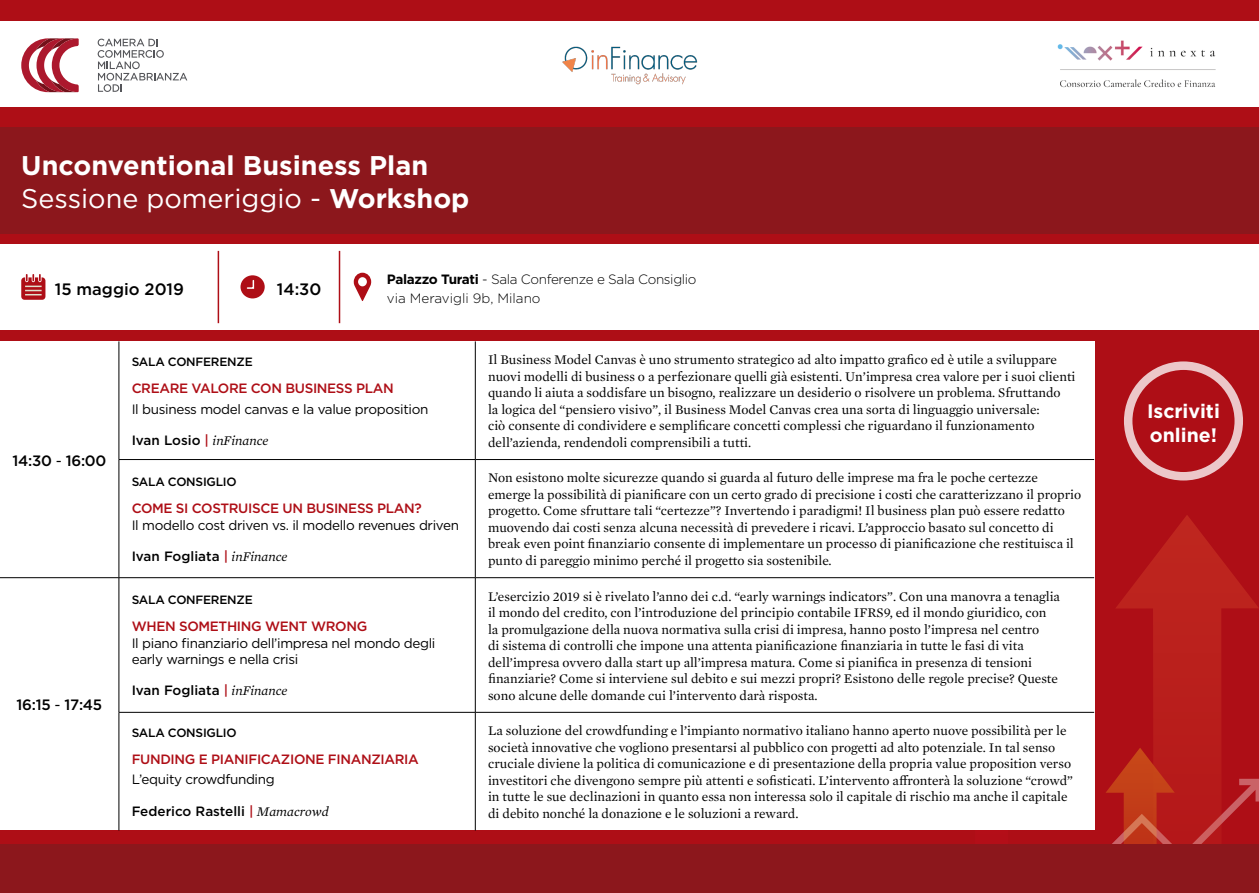
<style>
.page{position:relative;width:1259px;height:893px;background:#fff}
.page>*{position:absolute;margin:0;border:0;box-sizing:border-box;transform-origin:0 0}
.t1{font:700 27px/32.7px "Gotham";color:#fff}
.t2{font:700 19.5px/24px "Gotham";color:#fff}
.t3{font:500 16.5px "Gotham";color:#000}
.t4{font:500 15px "Gotham";letter-spacing:-.02em;color:#000}
.t5{font:13.5px/16.5px "Mercury Text G1";color:#000}
.t6{font:13.5px/16.5px "Gotham";letter-spacing:-.025em;color:#000}
.t7{font:500 13.5px "Gotham";letter-spacing:-.025em;color:#ae0e16}
.t8{font:500 13.5px "Gotham";color:#000}
.t9{font:300 13.5px/19.5px "Gotham";letter-spacing:-.025em;color:#000}
.t10{font:500 12px "Gotham";letter-spacing:-.02em;color:#000}
.s1{font-weight:400}
.s2{font-weight:700}
.s3{color:#ae0e16}
.s4{font-family:"Mercury Text G1";font-weight:400;font-style:italic}
</style>
<div class="page">
<div style="left:608px;top:0;width:651px;height:893px;background:#ae0e16"></div>
<svg style="left:1116px;top:515px;width:142px;height:114px"></svg>
<svg style="left:928px;top:629px;width:331px;height:216px"></svg>
<div style="left:0;top:0;width:672px;height:893px;background:#ae0e16"></div>
<div style="left:0;top:128px;width:1259px;height:106px;background:#8c171c"></div>
<div style="left:0;top:845px;width:1259px;height:48px;background:#8c171c"></div>
<div style="left:0;top:21px;width:1259px;height:85px;background:#fff"></div>
<div style="left:0;top:244px;width:1259px;height:86px;background:#fff"></div>
<svg style="left:98px;top:39px;width:89px;height:53px"></svg>
<svg style="left:21px;top:38px;width:58px;height:54px"></svg>
<svg style="left:1124px;top:361px;width:119px;height:119px;background:#e9bfc1"></svg>
<div style="left:1132px;top:370px;width:102px;height:102px;background:#ae0e16;border-radius:50%"></div>
<div style="left:0;top:341px;width:1094px;height:489px;background:#fff"></div>
<img style="left:562px;top:46px;width:136px;height:39px">
<img style="left:1057px;top:40px;width:159px;height:48px">
<hr style="left:0;top:577px;width:119px;height:1px;background:#000">
<hr style="left:119px;top:577px;width:356px;height:1px;background:#000">
<hr style="left:119px;top:341px;width:1px;height:118px;background:#000">
<hr style="left:119px;top:712px;width:1px;height:118px;background:#000">
<hr style="left:475px;top:460px;width:1px;height:117px;background:#000">
<hr style="left:119px;top:460px;width:1px;height:117px;background:#000">
<hr style="left:119px;top:578px;width:1px;height:134px;background:#000">
<hr style="left:119px;top:459px;width:356px;height:1px;background:#000">
<hr style="left:119px;top:712px;width:356px;height:1px;background:#000">
<hr style="left:475px;top:712px;width:1px;height:118px;background:#000">
<hr style="left:475px;top:577px;width:619px;height:1px;background:#000">
<hr style="left:475px;top:578px;width:1px;height:134px;background:#000">
<hr style="left:475px;top:712px;width:619px;height:1px;background:#000">
<hr style="left:475px;top:341px;width:1px;height:118px;background:#000">
<hr style="left:475px;top:459px;width:619px;height:1px;background:#000">
<hr style="left:218px;top:251px;width:1px;height:72px;background:#ae0e16">
<hr style="left:339px;top:251px;width:1px;height:72px;background:#ae0e16">
<div style="left:240px;top:275px;width:25px;height:23px;background:#ae0e16;border-radius:50%"></div>
<svg style="left:246px;top:280px;width:9px;height:9px"></svg>
<svg style="left:354px;top:273px;width:17px;height:28px"></svg>
<svg style="left:21px;top:274px;width:24px;height:26px"></svg>
<h1 class="t1" style="left:21px;top:149px;width:450px">Unconventional Business Plan<br><span class="s1">Sessione pomeriggio -</span> Workshop</h1>
<p class="t3" style="left:55px;top:278px;width:131px">15 maggio 2019</p>
<p class="t3" style="left:277px;top:278px;width:46px">14:30</p>
<p class="t9" style="left:387px;top:269px;width:311px"><span class="s2">Palazzo Turati</span> - Sala Conferenze e Sala Consiglio via Meravigli 9b, Milano</p>
<p class="t4" style="left:13px;top:450px;width:95px">14:30 <span class="s1">-</span> 16:00</p>
<p class="t4" style="left:17px;top:695px;width:87px">16:15 <span class="s1">-</span> 17:45</p>
<p class="t10" style="left:132px;top:354px;width:122px">SALA CONFERENZE</p>
<p class="t7" style="left:132px;top:379px;width:264px">CREARE VALORE CON BUSINESS PLAN</p>
<p class="t6" style="left:132px;top:400px;width:298px">Il business model canvas e la value proposition</p>
<p class="t8" style="left:132px;top:431px;width:138px">Ivan Losio <span class="s3">|</span> <span class="s4">inFinance</span></p>
<p class="t10" style="left:132px;top:474px;width:106px">SALA CONSIGLIO</p>
<p class="t7" style="left:132px;top:499px;width:292px">COME SI COSTRUISCE UN BUSINESS PLAN?</p>
<p class="t6" style="left:132px;top:516px;width:329px">Il modello cost driven vs. il modello revenues driven</p>
<p class="t8" style="left:132px;top:547px;width:157px">Ivan Fogliata <span class="s3">|</span> <span class="s4">inFinance</span></p>
<p class="t10" style="left:132px;top:592px;width:122px">SALA CONFERENZE</p>
<p class="t7" style="left:132px;top:618px;width:237px">WHEN SOMETHING WENT WRONG</p>
<p class="t6" style="left:132px;top:634px;width:305px">Il piano finanziario dell’impresa nel mondo degli early warnings e nella crisi</p>
<p class="t8" style="left:132px;top:682px;width:157px">Ivan Fogliata <span class="s3">|</span> <span class="s4">inFinance</span></p>
<p class="t10" style="left:132px;top:725px;width:106px">SALA CONSIGLIO</p>
<p class="t7" style="left:132px;top:750px;width:289px">FUNDING E PIANIFICAZIONE FINANZIARIA</p>
<p class="t6" style="left:132px;top:771px;width:145px">L’equity crowdfunding</p>
<p class="t8" style="left:132px;top:802px;width:198px">Federico Rastelli <span class="s3">|</span> <span class="s4">Mamacrowd</span></p>
<p class="t5" style="left:488px;top:351px;width:589px">Il Business Model Canvas è uno strumento strategico ad alto impatto grafico ed è utile a sviluppare nuovi modelli di business o a perfezionare quelli già esistenti. Un’impresa crea valore per i suoi clienti quando li aiuta a soddisfare un bisogno, realizzare un desiderio o risolvere un problema. Sfruttando<br>la logica del “pensiero visivo”, il Business Model Canvas crea una sorta di linguaggio universale:<br>ciò consente di condividere e semplificare concetti complessi che riguardano il funzionamento dell’azienda, rendendoli comprensibili a tutti.</p>
<p class="t5" style="left:488px;top:469px;width:594px">Non esistono molte sicurezze quando si guarda al futuro delle imprese ma fra le poche certezze emerge la possibilità di pianificare con un certo grado di precisione i costi che caratterizzano il proprio progetto. Come sfruttare tali “certezze”? Invertendo i paradigmi! Il business plan può essere redatto muovendo dai costi senza alcuna necessità di prevedere i ricavi. L’approccio basato sul concetto di break even point finanziario consente di implementare un processo di pianificazione che restituisca il punto di pareggio minimo perché il progetto sia sostenibile.</p>
<p class="t5" style="left:488px;top:587px;width:573px">L’esercizio 2019 si è rivelato l’anno dei c.d. “early warnings indicators”. Con una manovra a tenaglia il mondo del credito, con l’introduzione del principio contabile IFRS9, ed il mondo giuridico, con la promulgazione della nuova normativa sulla crisi di impresa, hanno posto l’impresa nel centro<br>di sistema di controlli che impone una attenta pianificazione finanziaria in tutte le fasi di vita dell’impresa ovvero dalla start up all’impresa matura. Come si pianifica in presenza di tensioni finanziarie? Come si interviene sul debito e sui mezzi propri? Esistono delle regole precise? Queste sono alcune delle domande cui l’intervento darà risposta.</p>
<p class="t5" style="left:488px;top:722px;width:586px">La soluzione del crowdfunding e l’impianto normativo italiano hanno aperto nuove possibilità per le società innovative che vogliono presentarsi al pubblico con progetti ad alto potenziale. In tal senso cruciale diviene la politica di comunicazione e di presentazione della propria value proposition verso investitori che divengono sempre più attenti e sofisticati. L’intervento affronterà la soluzione “crowd” in tutte le sue declinazioni in quanto essa non interessa solo il capitale di rischio ma anche il capitale di debito nonché la donazione e le soluzioni a reward.</p>
<h2 class="t2" style="left:1147px;top:399px;width:74px">Iscriviti online!</h2>
</div>
